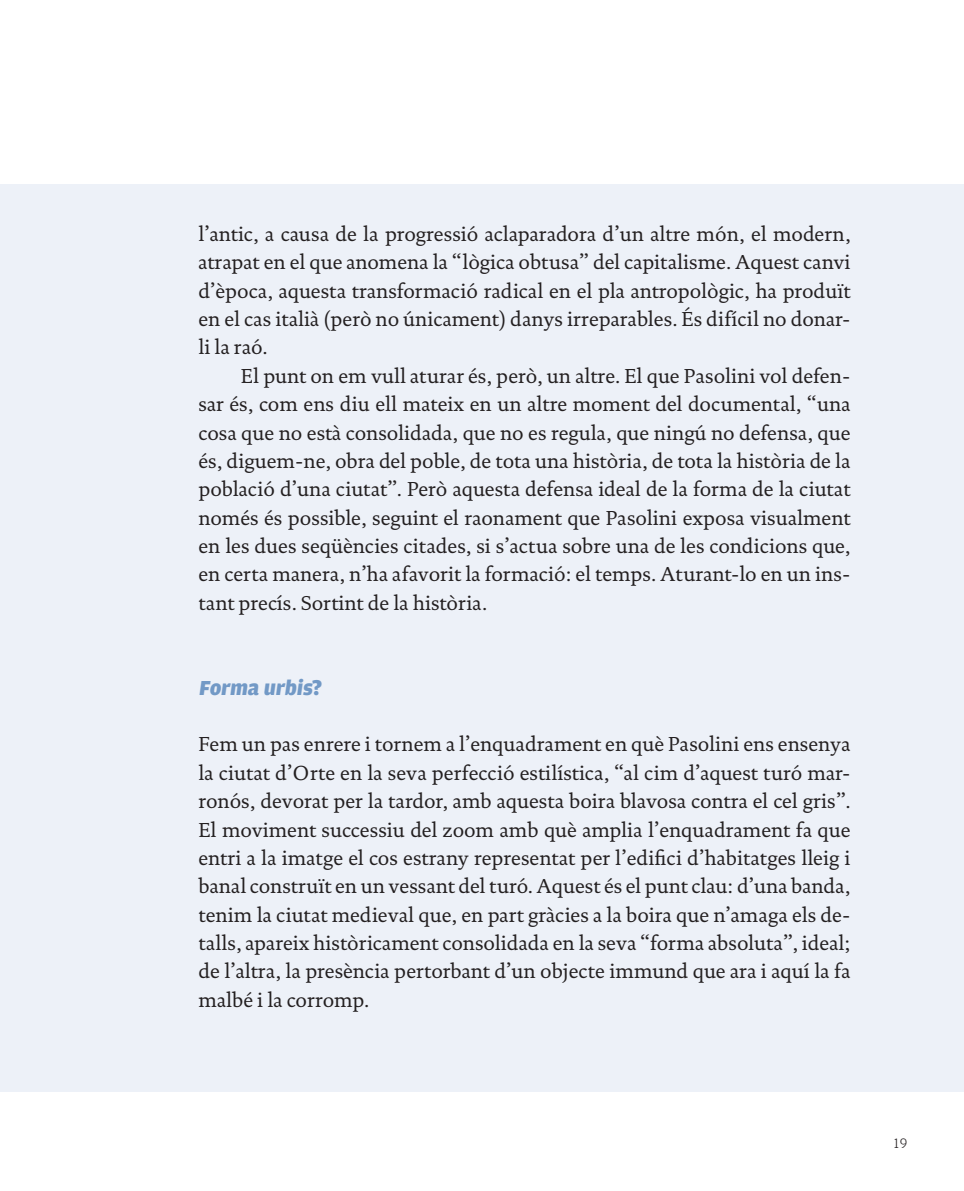
<style>
.page{position:relative;width:964px;height:1191px;background:#fff}
.page>*{position:absolute;margin:0;border:0;box-sizing:border-box;transform-origin:0 0}
.t1{font:900 21.6px "Amplitude";color:#7299c6}
.t2{font:20.4px/28.4px "DTL Documenta T";color:#231f20;text-align:justify}
.t3{font:300 14.4px "Amplitude";color:#231f20}
</style>
<div class="page">
<div style="left:0;top:184px;width:964px;height:907px;background:#edf1f8"></div>
<p class="t2" style="left:198px;top:220px;width:654px">l’antic, a causa de la progressió aclaparadora d’un altre món, el modern, atrapat en el que anomena la “lògica obtusa” del capitalisme. Aquest canvi d’època, aquesta transformació radical en el pla antropològic, ha produït en el cas italià (però no únicament) danys irreparables. És difícil no donar&shy;li la raó.</p>
<p class="t2" style="left:198px;top:362px;width:654px;text-indent:43px">El punt on em vull aturar és, però, un altre. El que Pasolini vol defen&shy;sar és, com ens diu ell mateix en un altre moment del documental, “una cosa que no està consolidada, que no es regula, que ningú no defensa, que és, diguem-ne, obra del poble, de tota una història, de tota la història de la població d’una ciutat”. Però aquesta defensa ideal de la forma de la ciutat només és possible, seguint el raonament que Pasolini exposa visualment en les dues seqüències citades, si s’actua sobre una de les condicions que, en certa manera, n’ha afavorit la formació: el temps. Aturant-lo en un ins&shy;tant precís. Sortint de la història.</p>
<p class="t1" style="left:198px;top:675px;width:125px">Forma urbis?</p>
<p class="t2" style="left:198px;top:730px;width:654px">Fem un pas enrere i tornem a l’enquadrament en què Pasolini ens ensenya la ciutat d’Orte en la seva perfecció estilística, “al cim d’aquest turó mar&shy;ronós, devorat per la tardor, amb aquesta boira blavosa contra el cel gris”.<br>El moviment successiu del zoom amb què amplia l’enquadrament fa que entri a la imatge el cos estrany representat per l’edifici d’habitatges lleig i banal construït en un vessant del turó. Aquest és el punt clau: d’una banda, tenim la ciutat medieval que, en part gràcies a la boira que n’amaga els de&shy;talls, apareix històricament consolidada en la seva “forma absoluta”, ideal; de l’altra, la presència pertorbant d’un objecte immund que ara i aquí la fa malbé i la corromp.</p>
<p class="t3" style="left:894px;top:1135px;width:15px">19</p>
</div>
